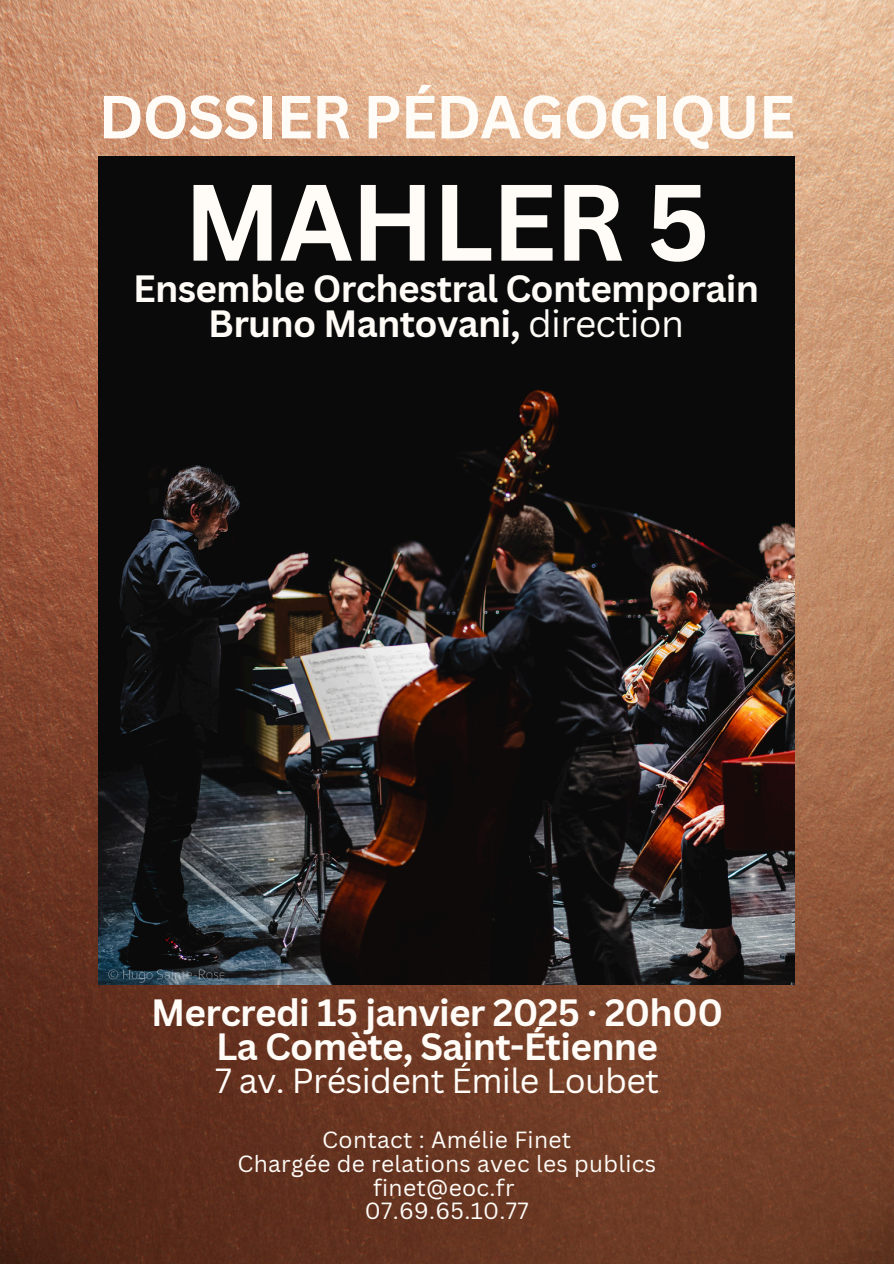
<style>
.page{position:relative;width:894px;height:1264px;background:#fff}
.page>*{position:absolute;margin:0;border:0;box-sizing:border-box;transform-origin:0 0}
.t1{font:700 106.05px "Canva Sans";letter-spacing:-.02em;color:#fffcf8}
.t2{font:700 59.4px "Canva Sans";letter-spacing:-.02em;color:#fffcf8}
.t3{font:700 37.05px/34.8px "Canva Sans";letter-spacing:-.02em;color:#fffcf8;text-align:center}
.t4{font:34.05px "Canva Sans";letter-spacing:-.02em;color:#fffcf8}
.t5{font:22.8px "Canva Sans";letter-spacing:.015em;color:#fffcf8}
.s1{font-weight:400}
</style>
<div class="page">
<img style="left:0;top:0;width:893px;height:1263px">
<img style="left:99px;top:157px;width:695px;height:827px">
<h2 class="t2" style="left:98px;top:75px;width:698px">DOSSIER PÉDAGOGIQUE</h2>
<p class="t1" style="left:184px;top:147px;width:527px">MAHLER 5</p>
<p class="t3" style="left:133px;top:270px;width:627px">Ensemble Orchestral Contemporain<br>Bruno Mantovani, <span class="s1">direction</span></p>
<p class="t3" style="left:151px;top:993px;width:573px">Mercredi 15 janvier 2025 · 20h00<br>La Comète, Saint-Étienne</p>
<p class="t4" style="left:215px;top:1056px;width:445px">7 av. Président Émile Loubet</p>
<h2 class="t5" style="left:322px;top:1124px;width:250px">Contact : Amélie Finet</h2>
<p class="t5" style="left:237px;top:1147px;width:420px">Chargée de relations avec les publics</p>
<p class="t5" style="left:373px;top:1171px;width:143px">finet@eoc.fr</p>
<p class="t5" style="left:365px;top:1194px;width:165px">07.69.65.10.77</p>
</div>
